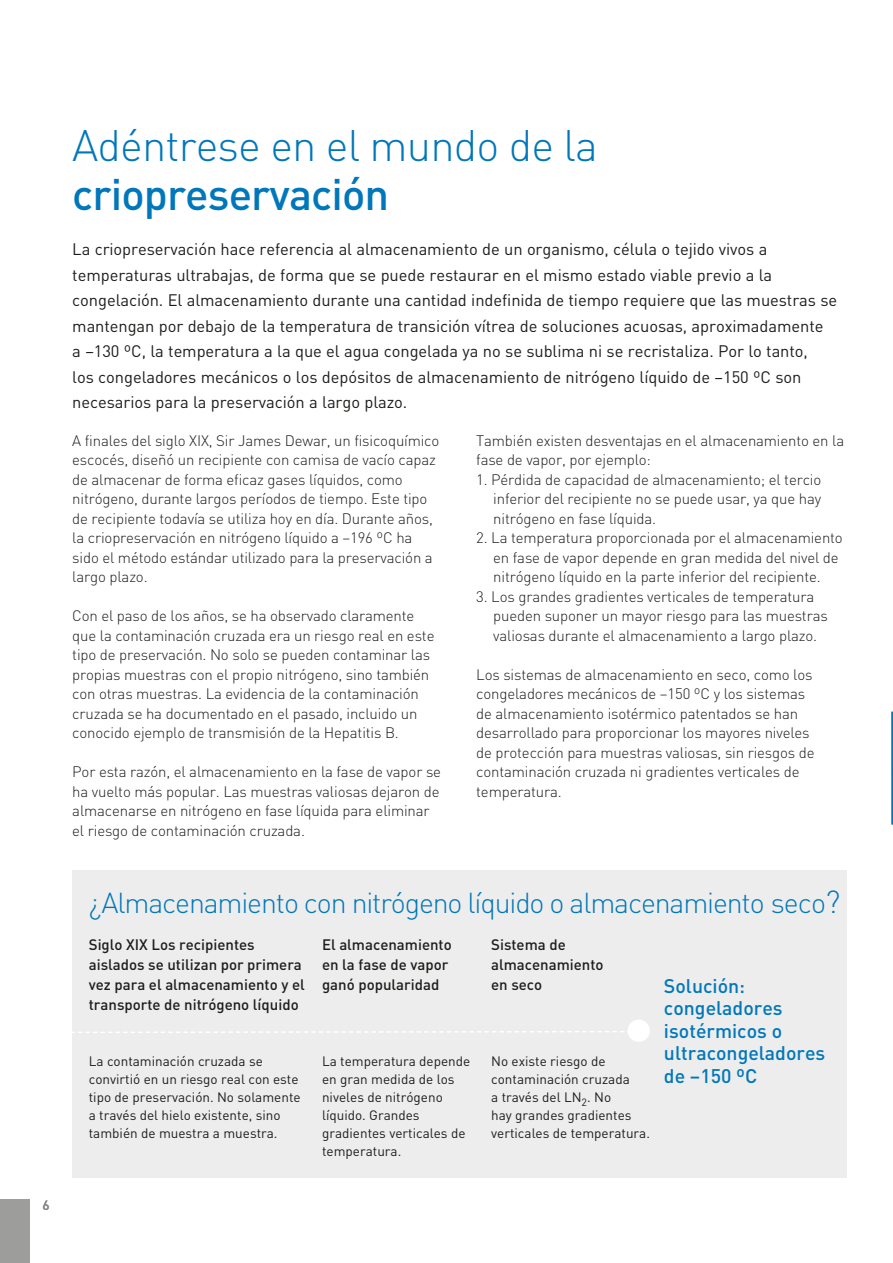
<style>
.page{position:relative;width:893px;height:1263px;background:#fff}
.page>*{position:absolute;margin:0;border:0;box-sizing:border-box;transform-origin:0 0}
.t1{font:300 43.5px "DINOT";letter-spacing:-.02em;color:#0077ba}
.t2{font:500 43.5px "DINOT";letter-spacing:-.02em;color:#0077ba}
.t3{font:300 28.5px "DINOT";letter-spacing:-.04em;color:#0077ba}
.t4{font:500 19.5px/22.5px "DINOT";color:#0077ba}
.t5{font:16.5px/25.5px "DINOT";letter-spacing:-.005em;color:#1d1d1b}
.t6{font:300 15px/19.5px "DINOT";letter-spacing:-.01em;color:#1d1d1b}
.t7{font:500 15px/19.8px "DINOT";color:#1d1d1b}
.t8{font:13.5px/18px "DINOT";color:#1d1d1b}
.t9{font:500 13.5px "DINOT";color:#878787}
.s1{font-size:31.5px}
</style>
<div class="page">
<hr style="left:891px;top:711px;width:2px;height:114px;background:#0077ba">
<div style="left:72px;top:870px;width:775px;height:307px;background:#ededed"></div>
<div style="left:0;top:1199px;width:30px;height:64px;background:#9d9d9c"></div>
<svg style="left:72px;top:1031px;width:557px;height:4px"></svg>
<div style="left:628px;top:1020px;width:22px;height:22px;background:#fff;border-radius:50%"></div>
<p class="t9" style="left:43px;top:1196px;width:9px">6</p>
<h1 class="t1" style="left:72px;top:118px;width:527px">Adéntrese en el mundo de la</h1>
<h1 class="t2" style="left:72px;top:167px;width:319px">criopreservación</h1>
<p class="t5" style="left:72px;top:236px;width:766px">La criopreservación hace referencia al almacenamiento de un organismo, célula o tejido vivos a temperaturas ultrabajas, de forma que se puede restaurar en el mismo estado viable previo a la congelación. El almacenamiento durante una cantidad indefinida de tiempo requiere que las muestras se mantengan por debajo de la temperatura de transición vítrea de soluciones acuosas, aproximadamente<br>a –130 ºC, la temperatura a la que el agua congelada ya no se sublima ni se recristaliza. Por lo tanto,<br>los congeladores mecánicos o los depósitos de almacenamiento de nitrógeno líquido de –150 ºC son necesarios para la preservación a largo plazo.</p>
<p class="t6" style="left:72px;top:430px;width:369px">A finales del siglo XIX, Sir James Dewar, un fisicoquímico escocés, diseñó un recipiente con camisa de vacío capaz de almacenar de forma eficaz gases líquidos, como nitrógeno, durante largos períodos de tiempo. Este tipo de recipiente todavía se utiliza hoy en día. Durante años, la criopreservación en nitrógeno líquido a –196 ºC ha sido el método estándar utilizado para la preservación a largo plazo.</p>
<p class="t6" style="left:72px;top:606px;width:364px">Con el paso de los años, se ha observado claramente que la contaminación cruzada era un riesgo real en este tipo de preservación. No solo se pueden contaminar las propias muestras con el propio nitrógeno, sino también con otras muestras. La evidencia de la contaminación cruzada se ha documentado en el pasado, incluido un conocido ejemplo de transmisión de la Hepatitis B.</p>
<p class="t6" style="left:72px;top:762px;width:370px">Por esta razón, el almacenamiento en la fase de vapor se ha vuelto más popular. Las muestras valiosas dejaron de almacenarse en nitrógeno en fase líquida para eliminar el riesgo de contaminación cruzada.</p>
<p class="t6" style="left:476px;top:430px;width:369px">También existen desventajas en el almacenamiento en la fase de vapor, por ejemplo:</p>
<p class="t6" style="left:493px;top:469px;width:330px;text-align:justify;text-indent:-17px">1. Pérdida de capacidad de almacenamiento; el tercio inferior del recipiente no se puede usar, ya que hay nitrógeno en fase líquida.</p>
<p class="t6" style="left:493px;top:528px;width:351px;text-indent:-17px">2. La temperatura proporcionada por el almacenamiento en fase de vapor depende en gran medida del nivel de nitrógeno líquido en la parte inferior del recipiente.</p>
<p class="t6" style="left:493px;top:586px;width:336px;text-indent:-17px">3. Los grandes gradientes verticales de temperatura pueden suponer un mayor riesgo para las muestras valiosas durante el almacenamiento a largo plazo.</p>
<p class="t6" style="left:476px;top:664px;width:340px">Los sistemas de almacenamiento en seco, como los congeladores mecánicos de –150 ºC y los sistemas de almacenamiento isotérmico patentados se han desarrollado para proporcionar los mayores niveles de protección para muestras valiosas, sin riesgos de contaminación cruzada ni gradientes verticales de temperatura.</p>
<h2 class="t3" style="left:89px;top:885px;width:753px">¿Almacenamiento con nitrógeno líquido o almacenamiento seco<span class="s1">?</span></h2>
<p class="t7" style="left:89px;top:935px;width:217px">Siglo XIX Los recipientes aislados se utilizan por primera vez para el almacenamiento y el transporte de nitrógeno líquido</p>
<p class="t8" style="left:89px;top:1051px;width:213px">La contaminación cruzada se convirtió en un riesgo real con este tipo de preservación. No solamente a través del hielo existente, sino también de muestra a muestra.</p>
<p class="t7" style="left:322px;top:935px;width:131px">El almacenamiento en la fase de vapor ganó popularidad</p>
<p class="t8" style="left:322px;top:1051px;width:150px">La temperatura depende en gran medida de los niveles de nitrógeno líquido. Grandes gradientes verticales de temperatura.</p>
<p class="t7" style="left:491px;top:935px;width:114px">Sistema de almacenamiento en seco</p>
<p class="t8" style="left:491px;top:1052px;width:160px">No existe riesgo de contaminación cruzada<br>a través del LN<sub>2</sub>. No<br>hay grandes gradientes verticales de temperatura.</p>
<h3 class="t4" style="left:664px;top:974px;width:163px">Solución: congeladores isotérmicos o ultracongeladores de –150 ºC</h3>
</div>
